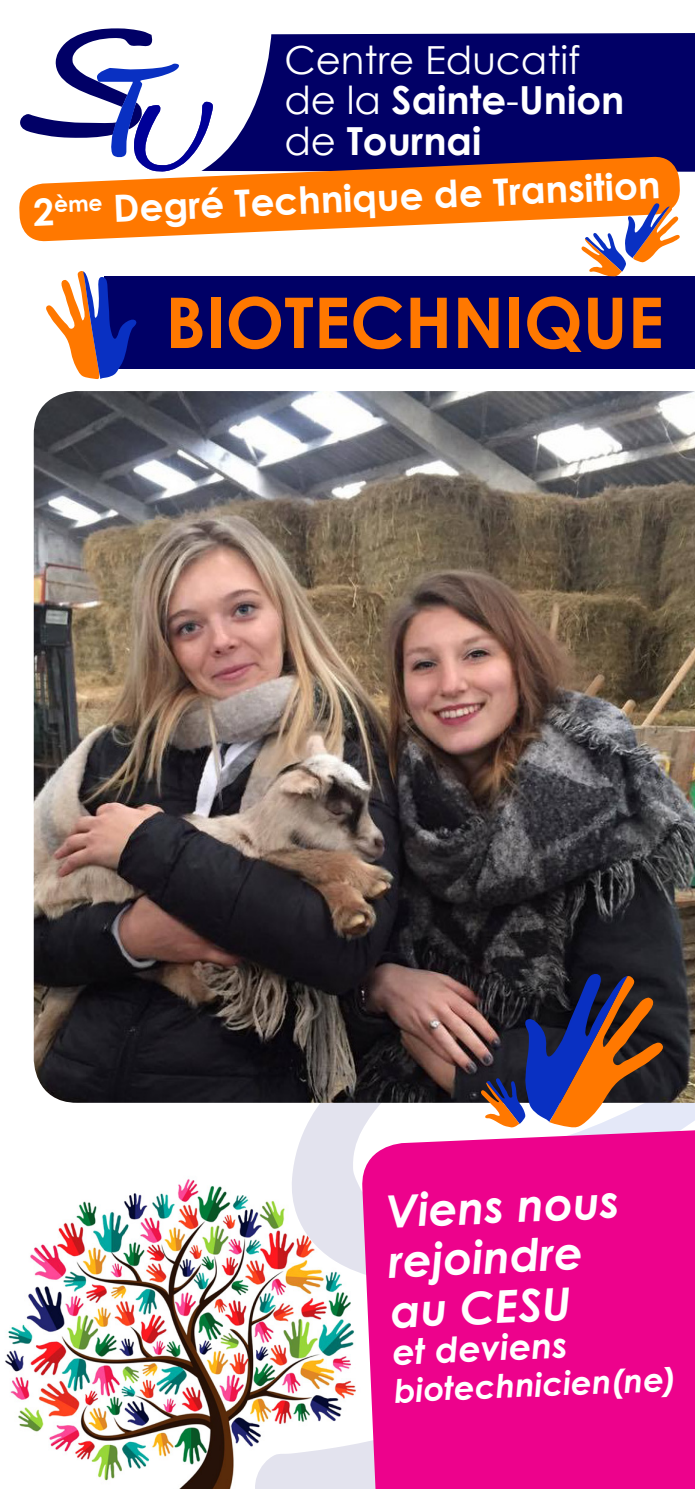
<style>
.page{position:relative;width:695px;height:1489px;background:#fff}
.page>*{position:absolute;margin:0;border:0;box-sizing:border-box;transform-origin:0 0}
.t1{font:700 70px "Century Gothic";color:#ff7800}
.t2{font:italic 700 45px "Century Gothic";color:#fff}
.t3{font:700 38.75px/40.8px "Century Gothic";color:#fff}
.t4{font:38.75px "Century Gothic";color:#fff}
.t5{font:700 37.5px "Century Gothic";color:#fff}
.t6{font:italic 700 35px "Century Gothic";color:#fff}
.t7{font:italic 700 32.5px "Century Gothic";color:#fff}
.s1{font-weight:400}
</style>
<div class="page">
<img style="left:5px;top:1178px;width:350px;height:310px">
<svg style="left:291px;top:1102px;width:184px;height:185px;fill:#e3e3ee"></svg>
<img style="left:249px;top:1349px;width:111px;height:139px">
<svg style="left:221px;top:33px;width:473px;height:139px;background:#141371"></svg>
<svg style="left:20px;top:28px;width:193px;height:128px"></svg>
<div style="left:104px;top:276px;width:590px;height:92px;background:#006"></div>
<div style="left:360px;top:1123px;width:334px;height:365px;background:#ed028c"></div>
<img style="left:34px;top:391px;width:660px;height:711px">
<svg style="left:480px;top:973px;width:187px;height:154px;background:#5b4850"></svg>
<svg style="left:19px;top:156px;width:661px;height:86px;fill:#ff7800"></svg>
<svg style="left:46px;top:271px;width:91px;height:108px"></svg>
<svg style="left:581px;top:203px;width:99px;height:73px"></svg>
<div style="left:33px;top:194px;width:69px;height:32px;background:#ff7800"></div>
<p class="t4" style="left:284px;top:36px;width:297px">Centre Educatif</p>
<p class="t3" style="left:284px;top:79px;width:341px"><span class="s1">de la</span> Sainte<span class="s1">-</span>Union <span class="s1">de</span> Tournai</p>
<p class="t5" style="left:112px;top:187px;width:549px;rotate:-3deg">Degré Technique de Transition</p>
<p class="t1" style="left:165px;top:278px;width:500px">BIOTECHNIQUE</p>
<p class="t2" style="left:385px;top:1183px;width:235px;rotate:-3deg">Viens nous</p>
<p class="t2" style="left:387px;top:1233px;width:196px;rotate:-3deg">rejoindre</p>
<p class="t2" style="left:389px;top:1282px;width:181px;rotate:-3deg">au CESU</p>
<p class="t6" style="left:391px;top:1330px;width:176px;rotate:-3deg">et deviens</p>
<p class="t7" style="left:393px;top:1368px;width:284px;rotate:-2deg">biotechnicien(ne)</p>
</div>
